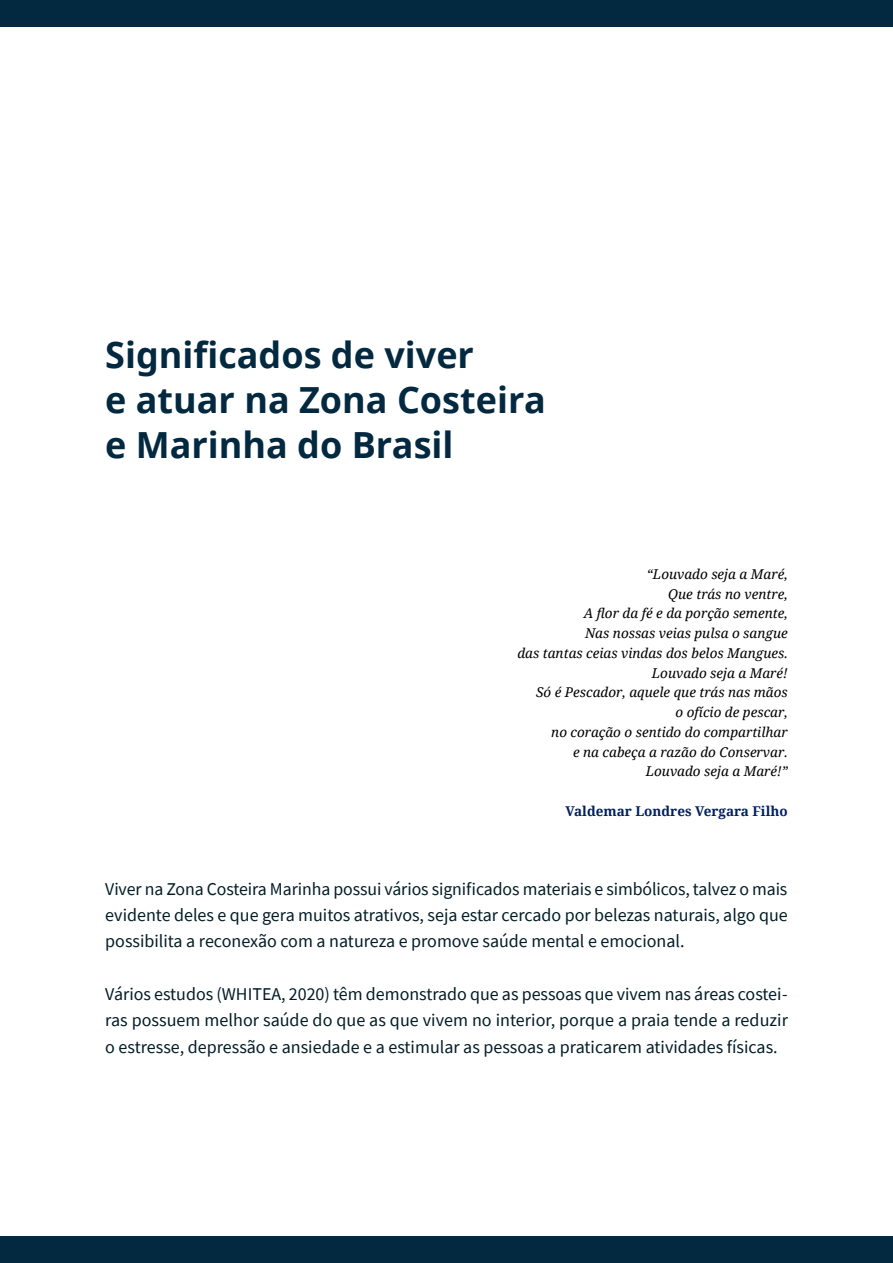
<style>
.page{position:relative;width:893px;height:1263px;background:#fff}
.page>*{position:absolute;margin:0;border:0;box-sizing:border-box;transform-origin:0 0}
.t1{font:700 36px/45px "Noto Sans";color:#032940}
.t2{font:18px/26.2px "Source Sans Pro";color:#021c26;text-align:justify}
.t3{font:italic 13.5px/19.8px "Noto Serif";color:#000;text-align:right}
.t4{font:700 13.5px "Noto Serif";color:#002060}
</style>
<div class="page">
<div style="left:0;top:0;width:893px;height:26px;background:#032940"></div>
<div style="left:0;top:1237px;width:893px;height:26px;background:#032940"></div>
<h1 class="t1" style="left:105px;top:334px;width:442px">Significados de viver<br>e atuar na Zona Costeira e Marinha do Brasil</h1>
<p class="t3" style="left:517px;top:564px;width:272px">“Louvado seja a Maré,<br>Que trás no ventre,<br>A flor da fé e da porção semente,<br>Nas nossas veias pulsa o sangue<br>das tantas ceias vindas dos belos Mangues.<br>Louvado seja a Maré!<br>Só é Pescador, aquele que trás nas mãos<br>o ofício de pescar,<br>no coração o sentido do compartilhar<br>e na cabeça a razão do Conservar.<br>Louvado seja a Maré!”</p>
<p class="t4" style="left:565px;top:801px;width:224px">Valdemar Londres Vergara Filho</p>
<p class="t2" style="left:105px;top:875px;width:684px">Viver na Zona Costeira Marinha possui vários significados materiais e simbólicos, talvez o mais evidente deles e que gera muitos atrativos, seja estar cercado por belezas naturais, algo que possibilita a reconexão com a natureza e promove saúde mental e emocional.</p>
<p class="t2" style="left:105px;top:981px;width:684px">Vários estudos (WHITEA, 2020) têm demonstrado que as pessoas que vivem nas áreas costei&shy;ras possuem melhor saúde do que as que vivem no interior, porque a praia tende a reduzir o estresse, depressão e ansiedade e a estimular as pessoas a praticarem atividades físicas.</p>
</div>
